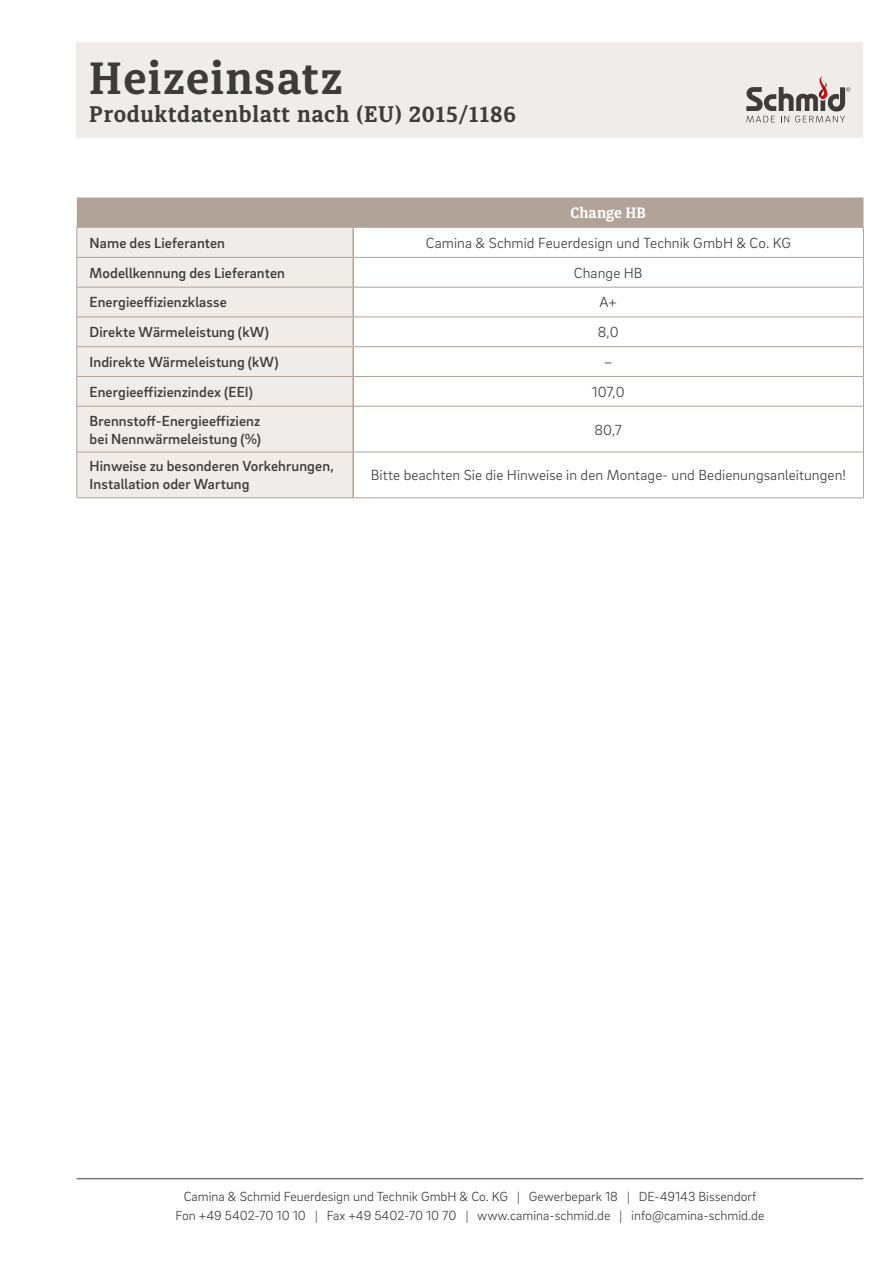
<style>
.page{position:relative;width:893px;height:1263px;background:#fff}
.page>*{position:absolute;margin:0;border:0;box-sizing:border-box;transform-origin:0 0}
.t1{font:700 45px "Diaria Pro";letter-spacing:.03em;color:#3c3c3b}
.t2{font:700 22.5px "Diaria Pro";letter-spacing:.03em;color:#3c3c3b}
.t3{font:500 15px/29.5px "Brix Sans";letter-spacing:.01em;color:#3c3c3b}
.t4{font:300 15px/29.7px "Brix Sans";letter-spacing:.005em;color:#3c3c3b;text-align:center}
.t5{font:700 15px "Diaria Pro";letter-spacing:.005em;color:#fff}
.t6{font:300 13.5px/19.5px "Brix Sans";color:#3c3c3b;text-align:center}
</style>
<div class="page">
<div style="left:77px;top:43px;width:786px;height:95px;background:#efecea"></div>
<div style="left:77px;top:198px;width:786px;height:29px;background:#b2a398"></div>
<div style="left:78px;top:228px;width:274px;height:270px;background:#efecea"></div>
<hr style="left:77px;top:227px;width:276px;height:1px;background:#b2a499">
<hr style="left:77px;top:227px;width:1px;height:30px;background:#b2a499">
<hr style="left:353px;top:227px;width:511px;height:1px;background:#b2a499">
<hr style="left:863px;top:227px;width:1px;height:30px;background:#b2a499">
<hr style="left:77px;top:257px;width:275px;height:1px;background:#b2a499">
<svg style="left:77px;top:258px;width:1px;height:29px"></svg>
<hr style="left:354px;top:257px;width:510px;height:1px;background:#b2a499">
<svg style="left:863px;top:258px;width:1px;height:29px"></svg>
<hr style="left:77px;top:287px;width:275px;height:1px;background:#b2a499">
<hr style="left:77px;top:287px;width:1px;height:30px;background:#b2a499">
<hr style="left:354px;top:287px;width:510px;height:1px;background:#b2a499">
<hr style="left:863px;top:287px;width:1px;height:30px;background:#b2a499">
<hr style="left:77px;top:317px;width:275px;height:1px;background:#b2a499">
<hr style="left:354px;top:317px;width:510px;height:1px;background:#b2a499">
<hr style="left:77px;top:346px;width:275px;height:1px;background:#b2a499">
<hr style="left:354px;top:346px;width:510px;height:1px;background:#b2a499">
<hr style="left:77px;top:376px;width:276px;height:1px;background:#b2a499">
<svg style="left:77px;top:317px;width:1px;height:89px"></svg>
<hr style="left:77px;top:406px;width:276px;height:1px;background:#b2a499">
<hr style="left:77px;top:406px;width:1px;height:46px;background:#b2a499">
<hr style="left:77px;top:452px;width:276px;height:1px;background:#b2a499">
<hr style="left:77px;top:452px;width:1px;height:46px;background:#b2a499">
<hr style="left:77px;top:498px;width:276px;height:1px;background:#b2a499">
<hr style="left:353px;top:498px;width:511px;height:1px;background:#b2a499">
<hr style="left:352px;top:227px;width:2px;height:30px;background:#b2a499">
<hr style="left:352px;top:257px;width:2px;height:30px;background:#b2a499">
<hr style="left:352px;top:287px;width:2px;height:30px;background:#b2a499">
<hr style="left:352px;top:317px;width:2px;height:30px;background:#b2a499">
<hr style="left:352px;top:347px;width:2px;height:29px;background:#b2a499">
<hr style="left:352px;top:377px;width:2px;height:29px;background:#b2a499">
<hr style="left:352px;top:406px;width:2px;height:46px;background:#b2a499">
<hr style="left:352px;top:452px;width:2px;height:46px;background:#b2a499">
<hr style="left:353px;top:376px;width:511px;height:1px;background:#b2a499">
<svg style="left:863px;top:318px;width:1px;height:88px"></svg>
<hr style="left:353px;top:406px;width:511px;height:1px;background:#b2a499">
<hr style="left:863px;top:406px;width:1px;height:46px;background:#b2a499">
<hr style="left:353px;top:452px;width:511px;height:1px;background:#b2a499">
<hr style="left:863px;top:452px;width:1px;height:46px;background:#b2a499">
<svg style="left:746px;top:76px;width:104px;height:46px"></svg>
<hr style="left:77px;top:1178px;width:786px;height:1px;background:#3c3c3b">
<h1 class="t1" style="left:89px;top:51px;width:255px">Heizeinsatz</h1>
<h2 class="t2" style="left:89px;top:100px;width:428px">Produktdatenblatt nach (EU) 2015/1186</h2>
<p class="t5" style="left:571px;top:203px;width:77px">Change HB</p>
<p class="t3" style="left:90px;top:227px;width:137px">Name des Lieferanten</p>
<p class="t4" style="left:426px;top:227px;width:367px">Camina &amp; Schmid Feuerdesign und Technik GmbH &amp; Co. KG</p>
<p class="t3" style="left:90px;top:257px;width:197px">Modellkennung des Lieferanten<br>Energieeffizienzklasse<br>Direkte Wärmeleistung (kW)<br>Indirekte Wärmeleistung (kW)<br>Energieeffizienzindex (EEI)<br>Brennstoff-Energieeffizienz</p>
<p class="t3" style="left:90px;top:424px;width:246px;line-height:27.8px">bei Nennwärmeleistung (%)<br>Hinweise zu besonderen Vorkehrungen,</p>
<p class="t3" style="left:90px;top:469px;width:161px">Installation oder Wartung</p>
<p class="t4" style="left:574px;top:257px;width:70px">Change HB<br>A+<br>8,0<br>–<br>107,0</p>
<p class="t4" style="left:594px;top:414px;width:29px">80,7</p>
<p class="t4" style="left:371px;top:460px;width:477px">Bitte beachten Sie die Hinweise in den Montage- und Bedienungsanleitungen!</p>
<p class="t6" style="left:176px;top:1186px;width:590px">Camina &amp; Schmid Feuerdesign und Technik GmbH &amp; Co. KG | Gewerbepark 18 | DE-49143 Bissendorf<br>Fon +49 5402-70 10 10 | Fax +49 5402-70 10 70 | www.camina-schmid.de | info@camina-schmid.de</p>
</div>
